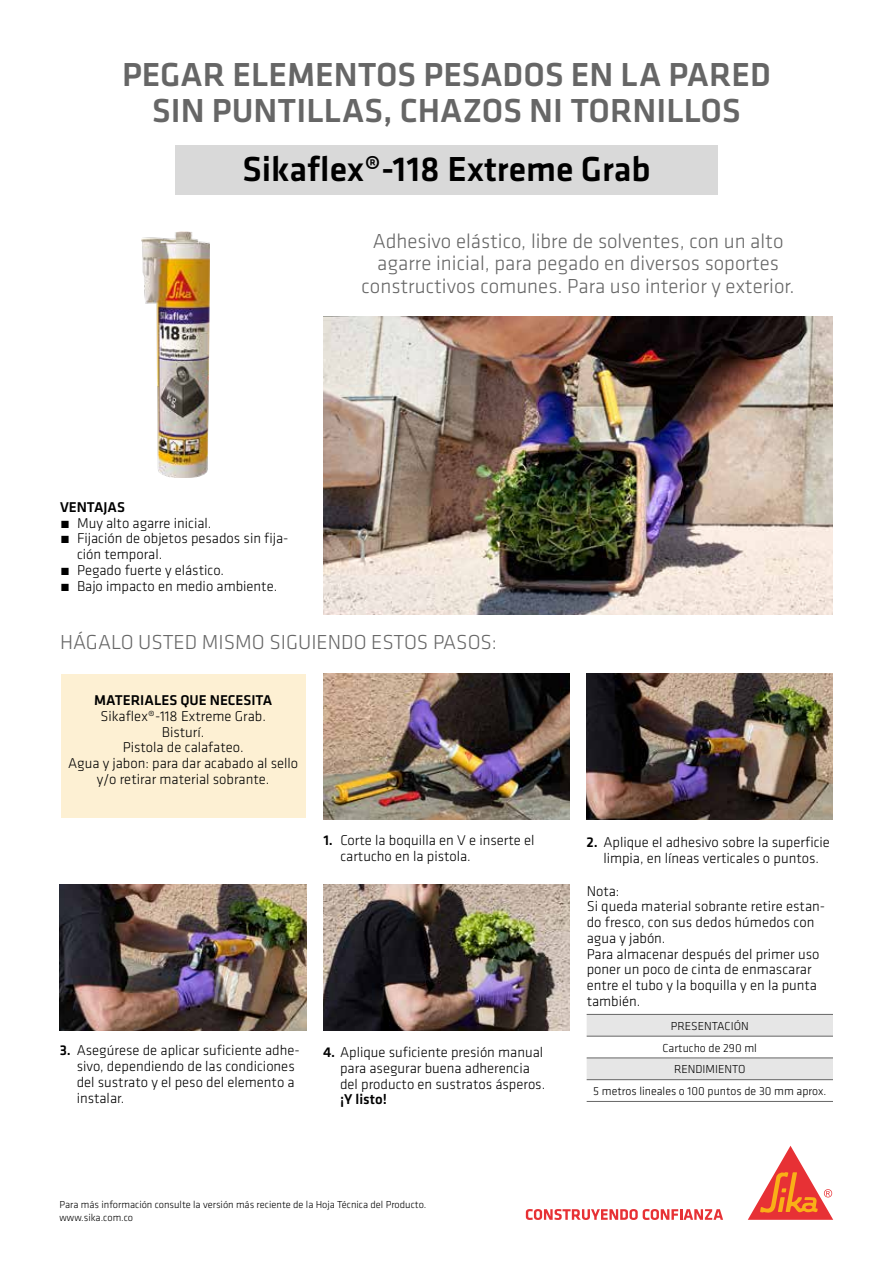
<style>
.page{position:relative;width:893px;height:1263px;background:#fff}
.page>*{position:absolute;margin:0;border:0;box-sizing:border-box;transform-origin:0 0}
.t1{font:500 36px "Klavika";color:#000}
.t2{font:500 34.5px/36px "Klavika";color:#666;text-align:center}
.t3{font:300 21px/22.5px "Klavika";color:#666;text-align:center}
.t4{font:300 14.7px/15.8px "Klavika";color:#000}
.t5{font:500 14.7px "Klavika";color:#000}
.t6{font:300 12px/21.8px "Klavika";color:#000;text-align:center}
.t7{font:300 10.5px/12.6px "Klavika";color:#000}
.s1{font-weight:500}
</style>
<div class="page">
<svg style="left:748px;top:1146px;width:85px;height:74px"></svg>
<svg style="left:526px;top:1209px;width:197px;height:11px"></svg>
<div style="left:175px;top:145px;width:543px;height:50px;background:#d9d9d9"></div>
<img style="left:323px;top:317px;width:510px;height:297px">
<img style="left:323px;top:673px;width:247px;height:146px">
<div style="left:61px;top:675px;width:245px;height:143px;background:#fdf0d3"></div>
<svg style="left:587px;top:1015px;width:246px;height:64px"></svg>
<hr style="left:587px;top:1014px;width:246px;height:1px;background:#666">
<hr style="left:587px;top:1036px;width:246px;height:1px;background:#666">
<hr style="left:587px;top:1058px;width:246px;height:1px;background:#666">
<hr style="left:587px;top:1079px;width:246px;height:1px;background:#666">
<hr style="left:587px;top:1101px;width:246px;height:1px;background:#666">
<img style="left:142px;top:232px;width:67px;height:245px">
<img style="left:586px;top:673px;width:247px;height:146px">
<img style="left:60px;top:884px;width:246px;height:146px">
<img style="left:323px;top:884px;width:247px;height:146px">
<h2 class="t2" style="left:122px;top:56px;width:650px">PEGAR ELEMENTOS PESADOS EN LA PARED<br>SIN PUNTILLAS, CHAZOS NI TORNILLOS</h2>
<h1 class="t1" style="left:242px;top:145px;width:410px">Sikaflex®-118 Extreme Grab</h1>
<h3 class="t3" style="left:362px;top:229px;width:435px">Adhesivo elástico, libre de solventes, con un alto agarre inicial, para pegado en diversos soportes constructivos comunes. Para uso interior y exterior.</h3>
<p class="t5" style="left:60px;top:497px;width:66px">VENTAJAS</p>
<p class="t4" style="left:60px;top:515px;width:153px">́ Muy alto agarre inicial.</p>
<p class="t4" style="left:60px;top:530px;width:230px">́ Fijación de objetos pesados sin fija-</p>
<p class="t4" style="left:77px;top:546px;width:87px">ción temporal.</p>
<p class="t4" style="left:60px;top:562px;width:166px">́ Pegado fuerte y elástico.</p>
<p class="t4" style="left:60px;top:578px;width:219px">́ Bajo impacto en medio ambiente.</p>
<h3 class="t3" style="left:60px;top:631px;width:439px">HÁGALO USTED MISMO SIGUIENDO ESTOS PASOS:</h3>
<p class="t5" style="left:94px;top:690px;width:180px">MATERIALES QUE NECESITA</p>
<p class="t4" style="left:68px;top:708px;width:231px;text-align:center">Sikaflex®-118 Extreme Grab.<br>Bisturí.<br>Pistola de calafateo.<br>Agua y jabon: para dar acabado al sello y/o retirar material sobrante.</p>
<p class="t4" style="left:340px;top:832px;width:196px;text-indent:-17px"><span class="s1">1.</span> Corte la boquilla en V e inserte el cartucho en la pistola.</p>
<p class="t4" style="left:77px;top:1042px;width:225px;text-indent:-17px"><span class="s1">3.</span> Asegúrese de aplicar suficiente adhe&shy;sivo, dependiendo de las condiciones del sustrato y el peso del elemento a instalar.</p>
<p class="t4" style="left:340px;top:1044px;width:207px;text-indent:-17px"><span class="s1">4.</span> Aplique suficiente presión manual para asegurar buena adherencia del producto en sustratos ásperos.</p>
<p class="t5" style="left:340px;top:1089px;width:48px">¡Y listo!</p>
<p class="t7" style="left:60px;top:1198px;width:368px">Para más información consulte la versión más reciente de la Hoja Técnica del Producto. www.sika.com.co</p>
<p class="t4" style="left:586px;top:834px;width:245px;text-align:center"><span class="s1">2.</span> Aplique el adhesivo sobre la superficie limpia, en líneas verticales o puntos.</p>
<p class="t4" style="left:587px;top:883px;width:240px">Nota:<br>Si queda material sobrante retire estan&shy;do fresco, con sus dedos húmedos con agua y jabón.<br>Para almacenar después del primer uso poner un poco de cinta de enmascarar entre el tubo y la boquilla y en la punta también.</p>
<p class="t6" style="left:593px;top:1015px;width:235px">PRESENTACIÓN<br>Cartucho de 290 ml<br>RENDIMIENTO<br>5 metros lineales o 100 puntos de 30 mm aprox.</p>
</div>
